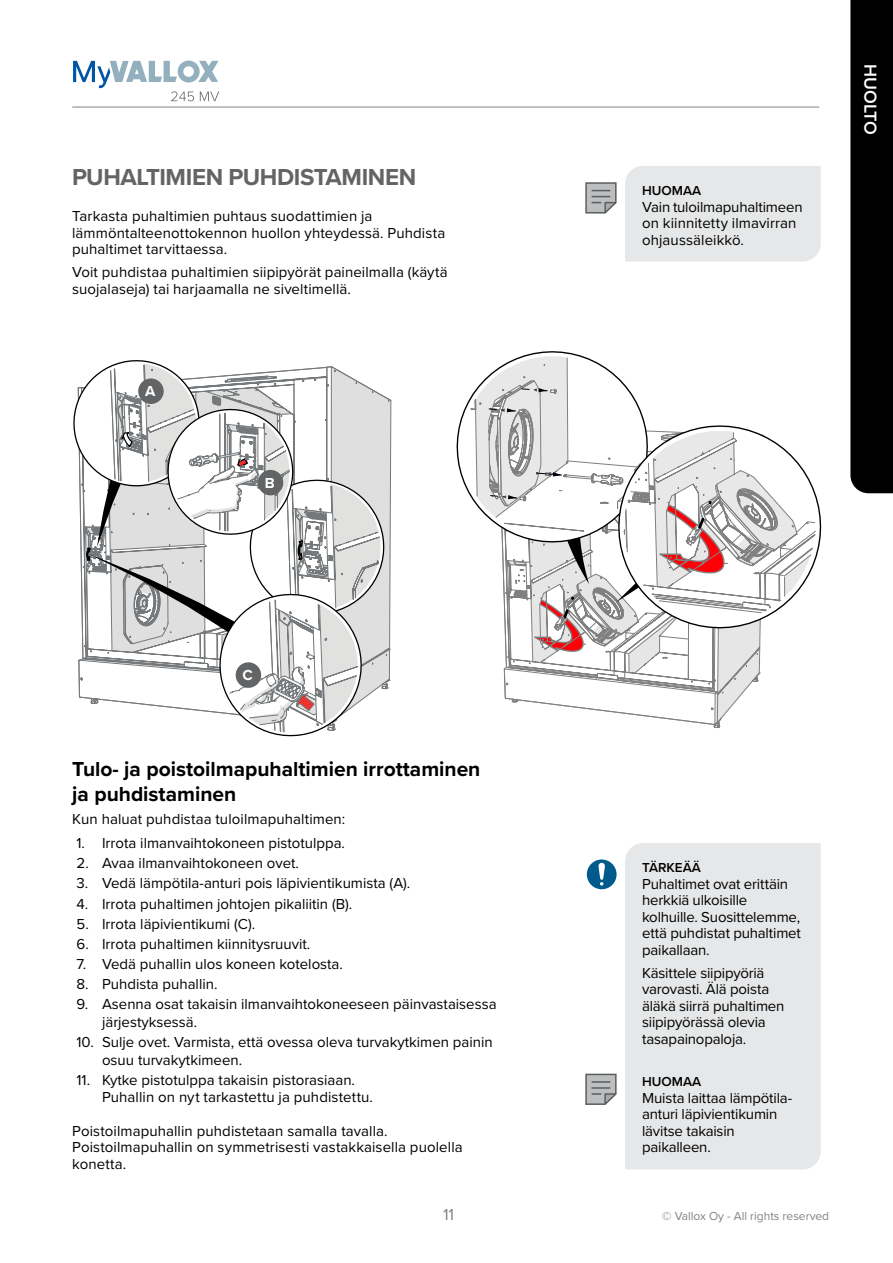
<style>
.page{position:relative;width:893px;height:1263px;background:#fff}
.page>*{position:absolute;margin:0;border:0;box-sizing:border-box;transform-origin:0 0}
.t1{font:700 24px "Proxima Nova";letter-spacing:-.015em;color:#636466}
.t2{font:700 21px/25.2px "Proxima Nova";color:#000}
.t3{font:600 18px "Proxima Nova";color:#fff}
.t4{font:16.5px "Proxima Nova";color:#808285}
.t5{font:15px/16.5px "Proxima Nova";color:#000}
.t6{font:700 15px "Proxima Nova";color:#fff}
.t7{font:600 13.5px "Proxima Nova";color:#000}
.t8{font:12px "Proxima Nova";color:#808285}
</style>
<div class="page">
<div style="left:850px;top:0;width:43px;height:493px;background:#000"></div>
<hr style="left:72px;top:107px;width:747px;height:1px;background:#808285">
<svg style="left:73px;top:61px;width:146px;height:40px"></svg>
<div style="left:625px;top:166px;width:196px;height:96px;background:#e6e7e8"></div>
<svg style="left:585px;top:182px;width:32px;height:32px"></svg>
<div style="left:625px;top:843px;width:196px;height:326px;background:#e6e7e8"></div>
<div style="left:587px;top:859px;width:30px;height:30px;background:#005b8c;border-radius:50%"></div>
<svg style="left:598px;top:863px;width:7px;height:22px"></svg>
<svg style="left:585px;top:1074px;width:32px;height:31px"></svg>
<svg style="left:456px;top:351px;width:366px;height:377px"></svg>
<svg style="left:73px;top:360px;width:319px;height:377px"></svg>
<div style="left:138px;top:378px;width:26px;height:26px;background:#636466;border-radius:50%"></div>
<div style="left:258px;top:470px;width:25px;height:25px;background:#636466;border-radius:50%"></div>
<div style="left:236px;top:662px;width:25px;height:26px;background:#636466;border-radius:50%"></div>
<h1 class="t1" style="left:72px;top:159px;width:346px">PUHALTIMIEN PUHDISTAMINEN</h1>
<p class="t5" style="left:72px;top:207px;width:375px">Tarkasta puhaltimien puhtaus suodattimien ja lämmöntalteenottokennon huollon yhteydessä. Puhdista puhaltimet tarvittaessa.</p>
<p class="t5" style="left:72px;top:263px;width:377px">Voit puhdistaa puhaltimien siipipyörät paineilmalla (käytä suojalaseja) tai harjaamalla ne siveltimellä.</p>
<p class="t6" style="left:145px;top:379px;width:12px">A</p>
<p class="t6" style="left:265px;top:472px;width:11px">B</p>
<p class="t7" style="left:642px;top:180px;width:61px">HUOMAA</p>
<p class="t5" style="left:642px;top:198px;width:162px">Vain tuloilmapuhaltimeen on kiinnitetty ilmavirran ohjaussäleikkö.</p>
<p class="t3" style="left:884px;top:64px;width:72px;rotate:90deg">HUOLTO</p>
<p class="t6" style="left:243px;top:664px;width:12px">C</p>
<h2 class="t2" style="left:72px;top:756px;width:410px">Tulo- ja poistoilmapuhaltimien irrottaminen ja puhdistaminen</h2>
<p class="t5" style="left:72px;top:810px;width:274px">Kun haluat puhdistaa tuloilmapuhaltimen:</p>
<p class="t5" style="left:77px;top:834px;width:270px">1. Irrota ilmanvaihtokoneen pistotulppa.</p>
<p class="t5" style="left:77px;top:854px;width:224px">2. Avaa ilmanvaihtokoneen ovet.</p>
<p class="t5" style="left:77px;top:874px;width:335px">3. Vedä lämpötila-anturi pois läpivientikumista (A).</p>
<p class="t5" style="left:77px;top:895px;width:277px">4. Irrota puhaltimen johtojen pikaliitin (B).</p>
<p class="t5" style="left:77px;top:915px;width:180px">5. Irrota läpivientikumi (C).</p>
<p class="t5" style="left:77px;top:935px;width:235px">6. Irrota puhaltimen kiinnitysruuvit.</p>
<p class="t5" style="left:77px;top:955px;width:268px">7. Vedä puhallin ulos koneen kotelosta.</p>
<p class="t5" style="left:77px;top:975px;width:142px">8. Puhdista puhallin.</p>
<p class="t5" style="left:102px;top:994px;width:396px;line-height:18px;text-indent:-26px">9. Asenna osat takaisin ilmanvaihtokoneeseen päinvastaisessa järjestyksessä.</p>
<p class="t5" style="left:102px;top:1033px;width:392px;line-height:18px;text-indent:-26px">10. Sulje ovet. Varmista, että ovessa oleva turvakytkimen painin osuu turvakytkimeen.</p>
<p class="t5" style="left:102px;top:1071px;width:272px;text-indent:-26px">11. Kytke pistotulppa takaisin pistorasiaan.<br>Puhallin on nyt tarkastettu ja puhdistettu.</p>
<p class="t5" style="left:72px;top:1122px;width:392px">Poistoilmapuhallin puhdistetaan samalla tavalla.<br>Poistoilmapuhallin on symmetrisesti vastakkaisella puolella konetta.</p>
<p class="t7" style="left:642px;top:858px;width:60px">TÄRKEÄÄ</p>
<p class="t5" style="left:642px;top:875px;width:160px">Puhaltimet ovat erittäin herkkiä ulkoisille kolhuille. Suosittelemme, että puhdistat puhaltimet paikallaan.</p>
<p class="t5" style="left:642px;top:964px;width:144px">Käsittele siipipyöriä varovasti. Älä poista äläkä siirrä puhaltimen siipipyörässä olevia tasapainopaloja.</p>
<p class="t7" style="left:642px;top:1072px;width:61px">HUOMAA</p>
<p class="t5" style="left:642px;top:1089px;width:152px">Muista laittaa lämpötila&shy;anturi läpivientikumin lävitse takaisin paikalleen.</p>
<p class="t4" style="left:443px;top:1202px;width:13px">11</p>
<p class="t8" style="left:662px;top:1207px;width:168px">© Vallox Oy - All rights reserved</p>
</div>
